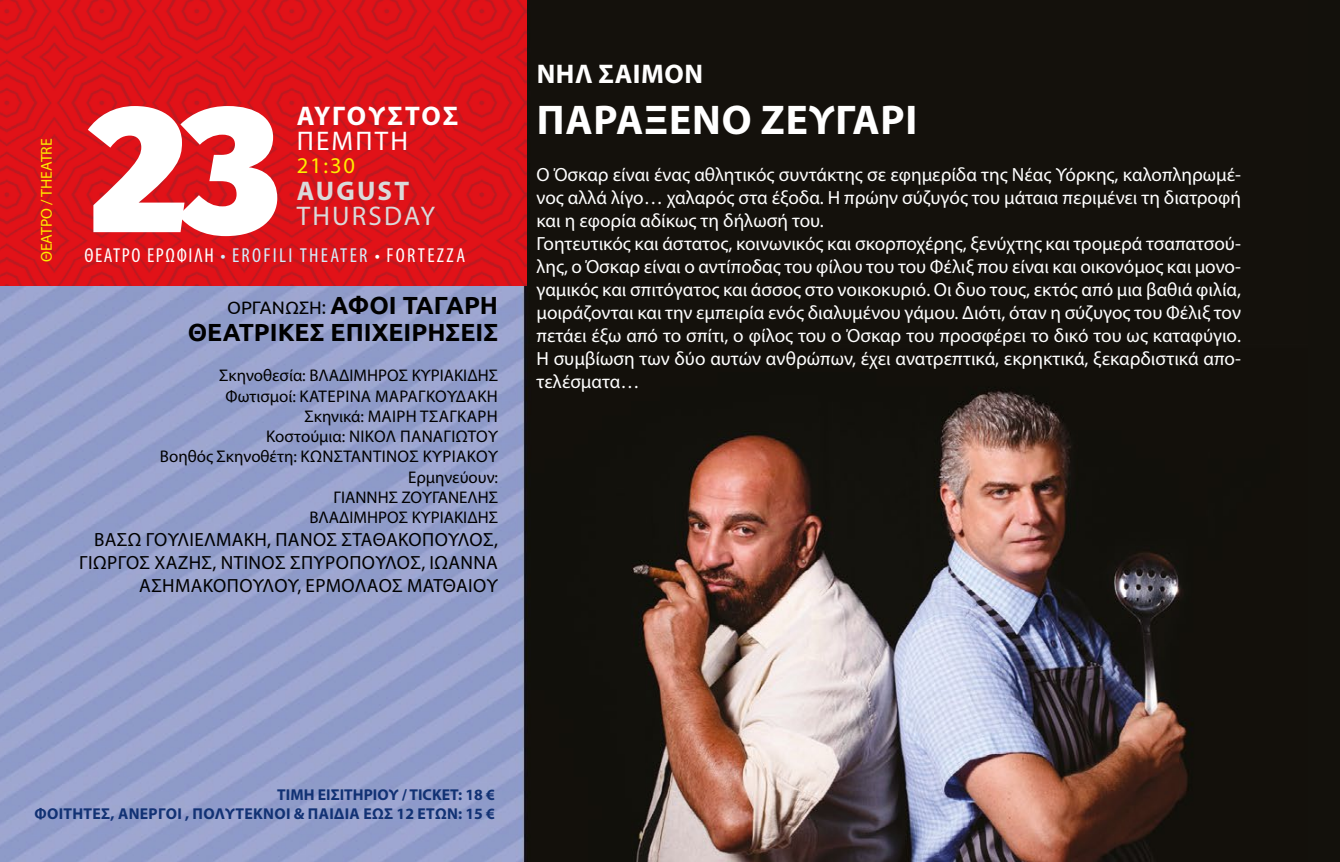
<style>
.page{position:relative;width:1340px;height:862px;background:#fff}
.page>*{position:absolute;margin:0;border:0;box-sizing:border-box;transform-origin:0 0}
.t1{font:900 180px "Fira Sans";color:#fff}
.t2{font:700 41.62px "Myriad Pro";letter-spacing:.02em;color:#fff}
.t3{font:700 27px "Myriad Pro";letter-spacing:.07em;color:#fff}
.t4{font:700 27px "Myriad Pro";letter-spacing:.02em;color:#fff}
.t5{font:27px "Myriad Pro";letter-spacing:.08em;color:#dadada}
.t6{font:27px "Myriad Pro";letter-spacing:.08em;color:#fff}
.t7{font:700 27px "Myriad Pro";letter-spacing:.08em;color:#dadada}
.t8{font:700 24.75px/27px "Ubuntu";color:#000;text-align:right}
.t9{font:22.5px "Myriad Pro";color:#ffed00}
.t10{font:condensed 20.25px "Myriad Pro";letter-spacing:.115em;color:#fff}
.t11{font:19.12px/22.9px "Myriad Pro";color:#fff}
.t12{font:19.12px/22.9px "Myriad Pro";letter-spacing:.02em;color:#000;text-align:right}
.t13{font:16.88px/20.2px "Myriad Pro";color:#000;text-align:right}
.t14{font:700 15.75px/18.9px "Myriad Pro";letter-spacing:.02em;color:#123274;text-align:right}
.t15{font:15.75px "Myriad Pro";color:#ffed00}
.s1{color:#d4edfc}
.s2{font-weight:400;font-size:18px}
</style>
<div class="page">
<img style="left:0;top:0;width:1308px;height:861px">
<img style="left:0;top:0;width:526px;height:285px">
<div style="left:1308px;top:0;width:31px;height:861px;background:#13110c"></div>
<p class="t15" style="left:37px;top:262px;width:125px;rotate:-90deg">ΘΕΑΤΡΟ / ΤΗΕATRE</p>
<h1 class="t1" style="left:90px;top:2px;width:191px">23</h1>
<h3 class="t3" style="left:297px;top:99px;width:163px">AYΓΟΥΣΤΟΣ</h3>
<h3 class="t6" style="left:297px;top:124px;width:113px">ΠΕΜΠΤΗ</h3>
<p class="t9" style="left:297px;top:151px;width:60px">21:30</p>
<h3 class="t7" style="left:297px;top:173px;width:114px">AUGUST</h3>
<h3 class="t5" style="left:297px;top:199px;width:140px">THURSDAY</h3>
<p class="t10" style="left:84px;top:243px;width:382px">ΘΕΑΤΡΟ ΕΡΩΦΙΛΗ <span class="s1">• EROFILI THEATER</span> • FORTEZZA</p>
<p class="t8" style="left:188px;top:291px;width:312px"><span class="s2">ΟΡΓΑΝΩΣΗ:</span> ΑΦΟΙ ΤΑΓΑΡΗ<br>ΘΕΑΤΡΙΚΕΣ ΕΠΙΧΕΙΡΗΣΕΙΣ</p>
<p class="t13" style="left:160px;top:365px;width:340px">Σκηνοθεσία: ΒΛΑΔΙΜΗΡΟΣ ΚΥΡΙΑΚΙΔΗΣ<br>Φωτισμοί: ΚΑΤΕΡΊ ΝΑ ΜΑΡΑΓΚΟΥΔΆΚΗ<br>Σκηνικά: ΜΑΊΡΗ ΤΣΑΓΚΆΡΗ<br>Κοστούμια: ΝΙΚΌΛ ΠΑΝΑΓΙΏΤΟΥ<br>Βοηθός Σκηνοθέτη: ΚΩΝΣΤΑΝΤΊ ΝΟΣ ΚΥΡΙΑΚΟΎ<br>Ερμηνεύουν:<br>ΓΙΑΝΝΗΣ ΖΟΥΓΑΝΕΛΗΣ<br>ΒΛΑΔΙΜΗΡΟΣ ΚΥΡΙΑΚΙΔΗΣ</p>
<p class="t12" style="left:79px;top:527px;width:420px">ΒΆΣΩ ΓΟΥΛΙΕΛΜΆΚΗ, ΠΆΝΟΣ ΣΤΑΘΑΚΌΠΟΥΛΟΣ,<br>ΓΙΏΡΓΟΣ ΧΑΖΉΣ, ΝΤΊΝΟΣ ΣΠΥΡΌΠΟΥΛΟΣ, ΙΩΆΝΝΑ<br>ΑΣΗΜΑΚΟΠΟΎΛΟΥ, ΕΡΜΌΛΑΟΣ ΜΑΤΘΑΊΟΥ</p>
<h3 class="t4" style="left:536px;top:56px;width:168px">ΝΗΛ ΣΑΙΜΟΝ</h3>
<h2 class="t2" style="left:537px;top:93px;width:382px">ΠΑΡΆΞΕΝΟ ΖΕΥΓΆΡΙ</h2>
<p class="t11" style="left:536px;top:162px;width:706px">Ο Όσκαρ είναι ένας αθλητικός συντάκτης σε εφημερίδα της Νέας Υόρκης, καλοπληρωμέ&shy;νος αλλά λίγο… χαλαρός στα έξοδα. Η πρώην σύζυγός του μάταια περιμένει τη διατροφή και η εφορία αδίκως τη δήλωσή του.<br>Γοητευτικός και άστατος, κοινωνικός και σκορποχέρης, ξενύχτης και τρομερά τσαπατσού&shy;λης, ο Όσκαρ είναι ο αντίποδας του φίλου του του Φέλιξ που είναι και οικονόμος και μονο&shy;γαμικός και σπιτόγατος και άσσος στο νοικοκυριό. Οι δυο τους, εκτός από μια βαθιά φιλία, μοιράζονται και την εμπειρία ενός διαλυμένου γάμου. Διότι, όταν η σύζυγος του Φέλιξ τον πετάει έξω από το σπίτι, ο φίλος του ο Όσκαρ του προσφέρει το δικό του ως καταφύγιο.<br>Η συμβίωση των δύο αυτών ανθρώπων, έχει ανατρεπτικά, εκρηκτικά, ξεκαρδιστικά απο&shy;τελέσματα…</p>
<p class="t14" style="left:34px;top:784px;width:462px">TIMH EIΣΙΤΗΡΙΟΥ / TICKET: 18 €<br>ΦΟΙΤΗΤΈΣ, ΆΝΕΡΓΟΙ , ΠΟΛΎΤΕΚΝΟΙ &amp; ΠΑΙΔΙΆ ΈΩΣ 12 ΕΤΏΝ: 15 €</p>
</div>
